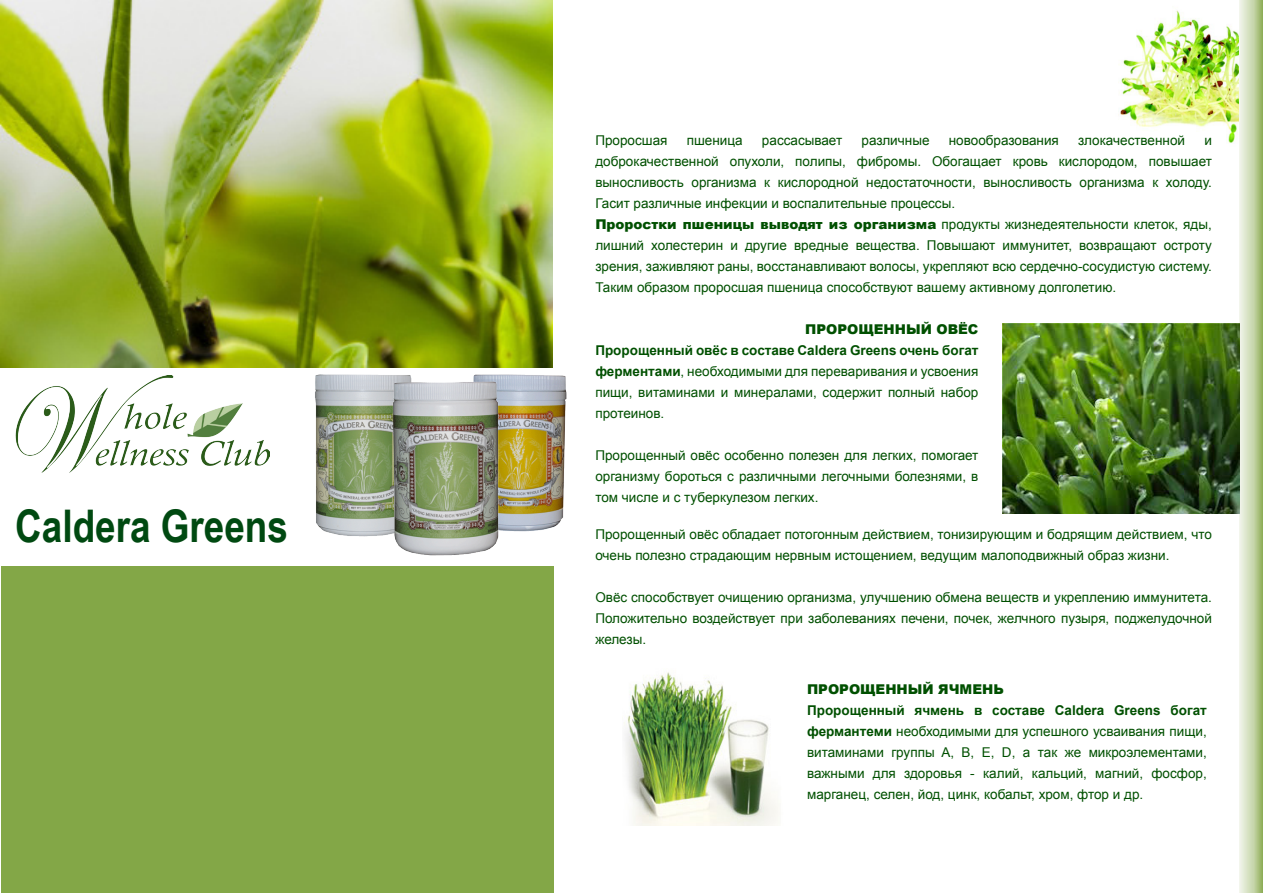
<style>
.page{position:relative;width:1263px;height:893px;background:#fff}
.page>*{position:absolute;margin:0;border:0;box-sizing:border-box;transform-origin:0 0}
.t1{font:700 45px "Arial Narrow";color:#004911}
.t2{font:13.5px/21px "Arial";color:#005000;text-align:justify}
.t3{font:900 13.5px "Arial";color:#005000}
.s1{font-weight:900}
.s2{font-weight:700}
</style>
<div class="page">
<img style="left:1118px;top:10px;width:121px;height:133px">
<img style="left:0;top:0;width:553px;height:367px">
<div style="left:1px;top:566px;width:553px;height:327px;background:#83a747"></div>
<img style="left:1239px;top:0;width:24px;height:893px">
<img style="left:15px;top:376px;width:254px;height:97px">
<img style="left:473px;top:375px;width:94px;height:157px">
<img style="left:315px;top:375px;width:96px;height:162px">
<img style="left:392px;top:382px;width:107px;height:173px">
<img style="left:1002px;top:324px;width:237px;height:190px">
<img style="left:624px;top:672px;width:154px;height:153px">
<p class="t1" style="left:15px;top:492px;width:274px">Caldera Greens</p>
<p class="t2" style="left:595px;top:130px;width:74px">Проросшая</p>
<p class="t2" style="left:687px;top:130px;width:57px">пшеница</p>
<p class="t2" style="left:762px;top:130px;width:82px">рассасывает</p>
<p class="t2" style="left:861px;top:130px;width:70px">различные</p>
<p class="t2" style="left:949px;top:130px;width:111px">новообразования</p>
<p class="t2" style="left:1078px;top:130px;width:108px">злокачественной</p>
<p class="t2" style="left:595px;top:130px;width:618px;text-indent:609px">и доброкачественной опухоли, полипы, фибромы. Обогащает кровь кислородом, повышает выносливость организма к кислородной недостаточности, выносливость организма к холоду.<br>Гасит различные инфекции и воспалительные процессы.</p>
<p class="t2" style="left:595px;top:214px;width:618px"><span class="s1">Проростки пшеницы выводят из организма</span> продукты жизнедеятельности клеток, яды, лишний холестерин и другие вредные вещества. Повышают иммунитет, возвращают остроту зрения, заживляют раны, восстанавливают волосы, укрепляют всю сердечно-сосудистую систему.<br>Таким образом проросшая пшеница способствуют вашему активному долголетию.</p>
<p class="t3" style="left:805px;top:319px;width:175px">ПРОРОЩЕННЫЙ ОВЁС</p>
<p class="t2" style="left:595px;top:340px;width:385px"><span class="s2">Пророщенный овёс в составе Caldera Greens очень богат ферментами</span>, необходимыми для переваривания и усвоения пищи, витаминами и минералами, содержит полный набор протеинов.</p>
<p class="t2" style="left:595px;top:445px;width:385px">Пророщенный овёс особенно полезен для легких, помогает организму бороться с различными легочными болезнями, в том числе и с туберкулезом легких.</p>
<p class="t2" style="left:595px;top:524px;width:618px">Пророщенный овёс обладает потогонным действием, тонизирующим и бодрящим действием, что очень полезно страдающим нервным истощением, ведущим малоподвижный образ жизни.</p>
<p class="t2" style="left:595px;top:587px;width:618px">Овёс способствует очищению организма, улучшению обмена веществ и укреплению иммунитета.<br>Положительно воздействует при заболеваниях печени, почек, желчного пузыря, поджелудочной железы.</p>
<p class="t3" style="left:807px;top:680px;width:198px">ПРОРОЩЕННЫЙ ЯЧМЕНЬ</p>
<p class="t2" style="left:807px;top:700px;width:401px"><span class="s2">Пророщенный ячмень в составе Caldera Greens богат фермантеми</span> необходимыми для успешного усваивания пищи, витаминами группы A, B, E, D, а так же микроэлементами, важными для здоровья - калий, кальций, магний, фосфор, марганец, селен, йод, цинк, кобальт, хром, фтор и др.</p>
</div>
